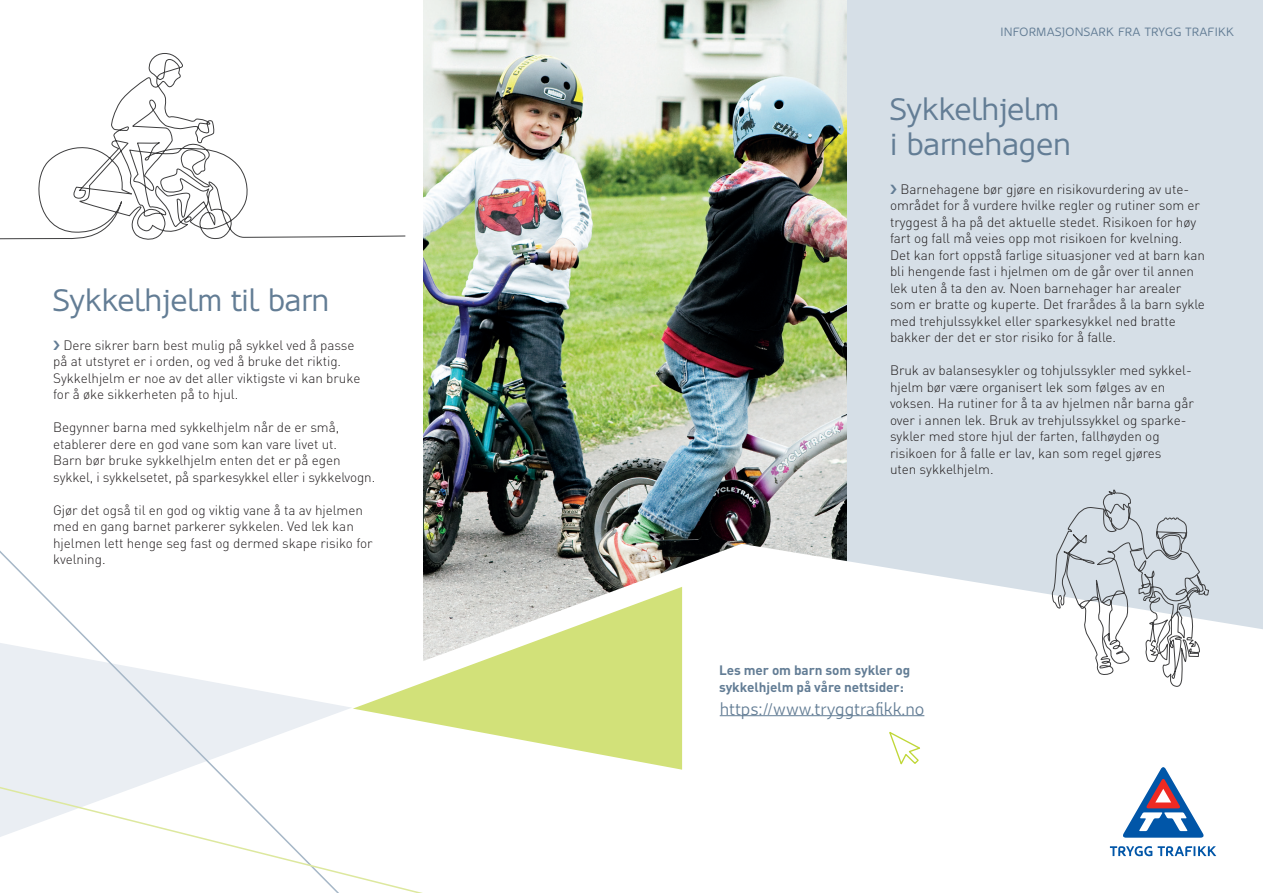
<style>
.page{position:relative;width:1263px;height:893px;background:#fff}
.page>*{position:absolute;margin:0;border:0;box-sizing:border-box;transform-origin:0 0}
.t1{font:30.9px/34.5px "Oblik";color:#637d95}
.t2{font:18px "Dupla";color:#637d95}
.t3{font:300 13.5px/16.5px "DIN";letter-spacing:-.005em;color:#231f20}
.t4{font:700 13.5px/16.5px "DIN";letter-spacing:-.005em;color:#637d95}
.t5{font:12px "Oblik";letter-spacing:.025em;color:#637d95}
</style>
<div class="page">
<div style="left:839px;top:0;width:424px;height:893px;background:#d6dfe7"></div>
<img style="left:423px;top:0;width:423px;height:544px">
<svg style="left:445px;top:544px;width:818px;height:349px;fill:#fff"></svg>
<svg style="left:1121px;top:765px;width:84px;height:74px"></svg>
<svg style="left:1110px;top:846px;width:106px;height:10px"></svg>
<svg style="left:445px;top:587px;width:237px;height:183px;fill:#d2e179"></svg>
<svg style="left:0;top:522px;width:445px;height:169px"></svg>
<svg style="left:0;top:691px;width:488px;height:202px"></svg>
<svg style="left:1051px;top:489px;width:158px;height:199px"></svg>
<svg style="left:0;top:53px;width:406px;height:187px"></svg>
<svg style="left:888px;top:731px;width:35px;height:36px"></svg>
<hr style="left:720px;top:715px;width:204px;height:1px;background:#637d95">
<h1 class="t1" style="left:53px;top:283px;width:278px">Sykkelhjelm til barn</h1>
<p class="t3" style="left:53px;top:336px;width:309px;text-indent:10px">Dere sikrer barn best mulig på sykkel ved å passe på at utstyret er i orden, og ved å bruke det riktig.<br>Sykkelhjelm er noe av det aller viktigste vi kan bruke for å øke sikkerheten på to hjul.</p>
<p class="t3" style="left:53px;top:419px;width:324px">Begynner barna med sykkelhjelm når de er små, etablerer dere en god vane som kan vare livet ut.<br>Barn bør bruke sykkelhjelm enten det er på egen sykkel, i sykkelsetet, på sparkesykkel eller i sykkelvogn.</p>
<p class="t3" style="left:53px;top:501px;width:321px">Gjør det også til en god og viktig vane å ta av hjelmen med en gang barnet parkerer sykkelen. Ved lek kan hjelmen lett henge seg fast og dermed skape risiko for kvelning.</p>
<p class="t5" style="left:1000px;top:25px;width:235px">INFORMASJONSARK FRA TRYGG TRAFIKK</p>
<h1 class="t1" style="left:890px;top:93px;width:182px">Sykkelhjelm i barnehagen</h1>
<p class="t3" style="left:890px;top:181px;width:317px;text-indent:10px">Barnehagene bør gjøre en risikovurdering av ute&shy;området for å vurdere hvilke regler og rutiner som er tryggest å ha på det aktuelle stedet. Risikoen for høy fart og fall må veies opp mot risikoen for kvelning.<br>Det kan fort oppstå farlige situasjoner ved at barn kan bli hengende fast i hjelmen om de går over til annen lek uten å ta den av. Noen barnehager har arealer som er bratte og kuperte. Det frarådes å la barn sykle med trehjulssykkel eller sparkesykkel ned bratte bakker der det er stor risiko for å falle.</p>
<p class="t3" style="left:890px;top:362px;width:305px">Bruk av balansesykler og tohjulssykler med sykkel&shy;hjelm bør være organisert lek som følges av en voksen. Ha rutiner for å ta av hjelmen når barna går over i annen lek. Bruk av trehjulssykkel og sparke&shy;sykler med store hjul der farten, fallhøyden og risikoen for å falle er lav, kan som regel gjøres<br>uten sykkelhjelm.</p>
<p class="t4" style="left:719px;top:661px;width:193px">Les mer om barn som sykler og sykkelhjelm på våre nettsider:</p>
<h2 class="t2" style="left:720px;top:697px;width:206px">https://www.tryggtrafikk.no</h2>
</div>
